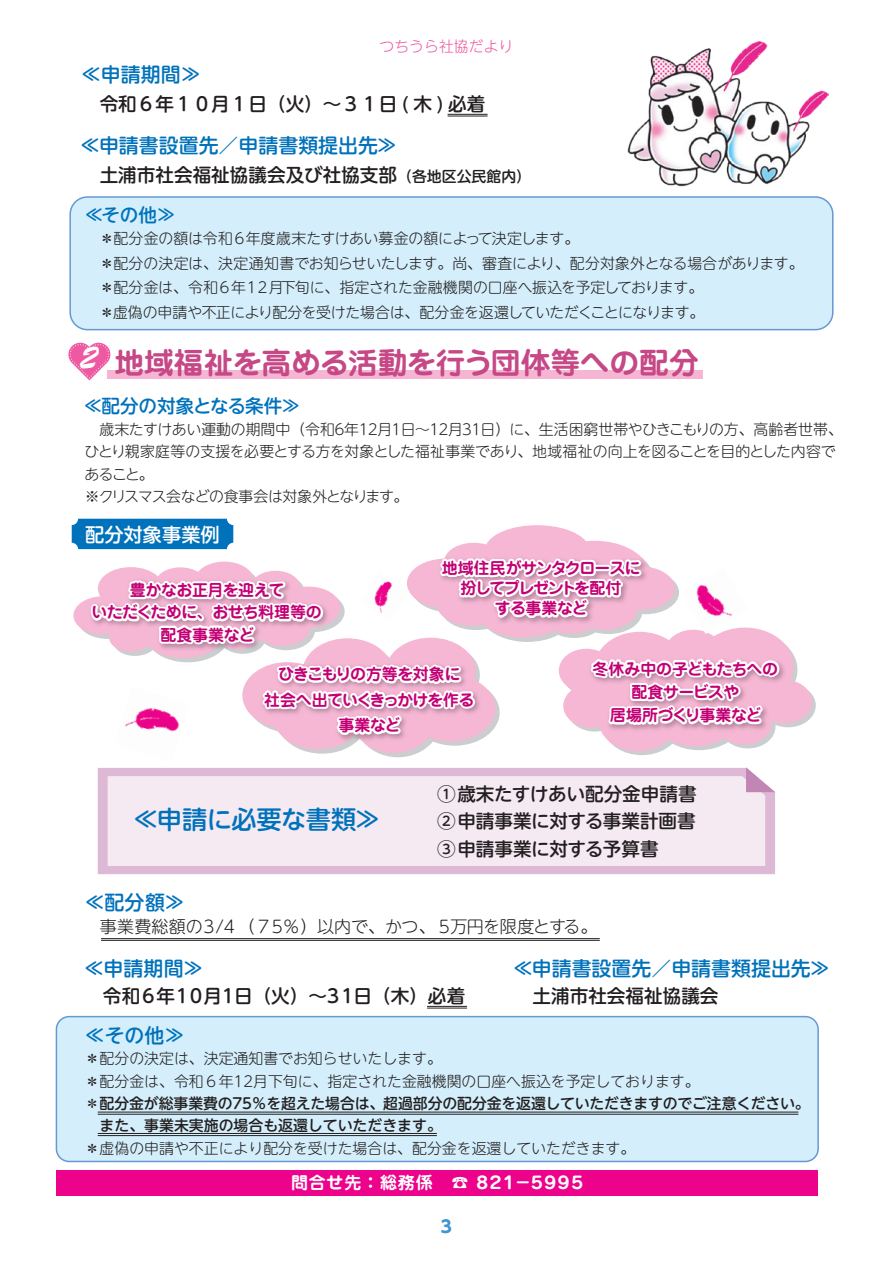
<style>
.page{position:relative;width:893px;height:1263px;background:#fff}
.page>*{position:absolute;margin:0;border:0;box-sizing:border-box;transform-origin:0 0}
.t1{font:33px "Brush Script Std";color:#fff}
.t2{font:700 29.7px "Jun 501 Pro";letter-spacing:-.01em;color:#c64887}
.t3{font:500 25.2px "UD Shin M Go Pro";letter-spacing:-.025em;color:#0072bc}
.t4{font:500 19.95px "UD Shin M Go Pro";color:#0072bc}
.t5{font:500 19.2px "UD Shin M Go Pro";color:#fff}
.t6{font:500 18.6px/27.6px "UD Shin M Go Pro";color:#231f20;text-align:justify}
.t7{font:500 18.6px "UD Shin M Go Pro";letter-spacing:-.13em;color:#231f20}
.t8{font:500 18.6px "UD Shin M Go Pro";letter-spacing:-.005em;color:#0072bc}
.t9{font:300 16.95px "UD Shin M Go Pr 6";letter-spacing:-.03em;color:#231f20}
.t10{font:700 16.95px "Jun 501 Pro";letter-spacing:-.085em;color:#fff}
.t11{font:700 16.95px "UD Shin Go Pro";color:#4194d0}
.t12{font:700 15.9px/22.4px "Jun 501 Pro";letter-spacing:-.035em;color:#c30175;text-align:center}
.t13{font:700 15.9px/20.2px "Jun 501 Pro";letter-spacing:-.055em;color:#c30175;text-align:center}
.t14{font:300 14.85px/24.5px "UD Shin M Go Pr 6";color:#231f20}
.t15{font:300 14.85px/22.5px "UD Shin M Go Pr 6";letter-spacing:-.035em;color:#231f20}
.t16{font:500 14.85px/22.4px "UD Shin M Go Pro";letter-spacing:-.005em;color:#231f20}
.t17{font:300 14.85px "UD Shin M Go Pr 6";color:#ef59a1}
.s1{font-size:14.85px}
.s2{font-family:"UD Shin M Go Pr 6";font-weight:300}
</style>
<div class="page">
<div style="left:108px;top:370px;width:595px;height:9px;background:#f6b5d2"></div>
<div style="left:70px;top:197px;width:763px;height:133px;background:#d4effb;border-radius:17px"></div>
<div style="left:69px;top:196px;width:764px;height:134px;border:2px solid #6599d1;border-radius:17px"></div>
<hr style="left:448px;top:116px;width:40px;height:1px;background:#231f20">
<hr style="left:448px;top:114px;width:40px;height:1px;background:#231f20">
<img style="left:627px;top:41px;width:202px;height:146px">
<div style="left:72px;top:519px;width:161px;height:30px;background:#0072bc;border-radius:6px"></div>
<div style="left:56px;top:1016px;width:762px;height:145px;background:#d4effb;border-radius:13px"></div>
<div style="left:56px;top:1016px;width:763px;height:146px;border:2px solid #6599d1;border-radius:13px"></div>
<div style="left:56px;top:1170px;width:762px;height:25px;background:#ed028c"></div>
<svg style="left:73px;top:525px;width:743px;height:500px"></svg>
<img style="left:114px;top:686px;width:75px;height:76px">
<img style="left:681px;top:567px;width:67px;height:67px">
<img style="left:360px;top:572px;width:50px;height:49px">
<hr style="left:427px;top:1008px;width:40px;height:1px;background:#231f20">
<hr style="left:427px;top:1006px;width:40px;height:1px;background:#231f20">
<hr style="left:101px;top:940px;width:499px;height:1px;background:#231f20">
<hr style="left:101px;top:938px;width:499px;height:1px;background:#231f20">
<hr style="left:98px;top:1114px;width:700px;height:1px;background:#231f20">
<hr style="left:98px;top:1112px;width:700px;height:1px;background:#231f20">
<hr style="left:98px;top:1135px;width:339px;height:1px;background:#231f20">
<hr style="left:98px;top:1133px;width:339px;height:1px;background:#231f20">
<svg style="left:68px;top:343px;width:43px;height:37px"></svg>
<p class="t17" style="left:379px;top:34px;width:135px">つちうら社協だより</p>
<h3 class="t4" style="left:81px;top:58px;width:121px">≪申請期間≫</h3>
<p class="t6" style="left:100px;top:89px;width:387px">令和６年１０月１日（火）～３１日 ( 木 ) 必着</p>
<h3 class="t4" style="left:80px;top:129px;width:318px">≪申請書設置先／申請書類提出先≫</h3>
<p class="t6" style="left:100px;top:160px;width:433px">土浦市社会福祉協議会及び社協支部<span class="s1">（各地区公民館内）</span></p>
<p class="t8" style="left:85px;top:200px;width:92px">≪その他≫</p>
<p class="t14" style="left:85px;top:226px;width:720px">　＊配分金の額は令和６年度歳末たすけあい募金の額によって決定します。<br>　＊配分の決定は、決定通知書でお知らせいたします。尚、審査により、配分対象外となる場合があります。　＊配分金は、令和６年１２月下旬に、指定された金融機関の口座へ振込を予定しております。<br>　＊虚偽の申請や不正により配分を受けた場合は、配分金を返還していただくことになります。</p>
<h1 class="t1" style="left:79px;top:339px;width:20px">2</h1>
<h2 class="t2" style="left:114px;top:339px;width:586px">地域福祉を高める活動を行う団体等への配分</h2>
<p class="t8" style="left:84px;top:391px;width:218px">≪配分の対象となる条件≫</p>
<p class="t15" style="left:84px;top:417px;width:760px">　歳末たすけあい運動の期間中（令和６年１２月１日～１２月３１日）に、生活困窮世帯やひきこもりの方、高齢者世帯、ひとり親家庭等の支援を必要とする方を対象とした福祉事業であり、地域福祉の向上を図ることを目的とした内容であること。<br>※クリスマス会などの食事会は対象外となります。</p>
<p class="t5" style="left:85px;top:519px;width:136px">配分対象事業例</p>
<p class="t13" style="left:442px;top:556px;width:200px">地域住民がサンタクロースに扮してプレゼントを配付<br>する事業など</p>
<p class="t12" style="left:92px;top:577px;width:232px">豊かなお正月を迎えて<br>いただくために、おせち料理等の配食事業など</p>
<p class="t12" style="left:264px;top:660px;width:212px;line-height:25.5px">ひきこもりの方等を対象に<br>社会へ出ていくきっかけを作る事業など</p>
<p class="t12" style="left:592px;top:655px;width:187px;line-height:23.4px">冬休み中の子どもたちへの配食サービスや<br>居場所づくり事業など</p>
<h3 class="t3" style="left:133px;top:799px;width:248px">≪申請に必要な書類≫</h3>
<p class="t6" style="left:437px;top:779px;width:261px">① 歳末たすけあい配分金申請書② 申請事業に対する事業計画書③ 申請事業に対する予算書</p>
<h3 class="t4" style="left:85px;top:886px;width:101px">≪配分額≫</h3>
<p class="t9" style="left:100px;top:913px;width:499px">事業費総額の３/４（７５％）以内で、かつ、５万円を限度とする。</p>
<h3 class="t4" style="left:84px;top:952px;width:120px">≪申請期間≫</h3>
<p class="t7" style="left:103px;top:980px;width:364px">令和６年１０月１日（火）～３１日（木）必着</p>
<h3 class="t4" style="left:513px;top:952px;width:318px">≪申請書設置先／申請書類提出先≫</h3>
<p class="t6" style="left:514px;top:981px;width:206px">　土浦市社会福祉協議会</p>
<h3 class="t4" style="left:85px;top:1019px;width:101px">≪その他≫</h3>
<p class="t14" style="left:85px;top:1047px;width:616px;line-height:22.4px">＊配分の決定は、決定通知書でお知らせいたします。<br>＊配分金は、令和６年12月下旬に、指定された金融機関の口座へ振込を予定しております。</p>
<p class="t16" style="left:85px;top:1091px;width:727px"><span class="s2">＊</span>配分金が総事業費の75％を超えた場合は、超過部分の配分金を返還していただきますのでご注意ください。　また、事業未実施の場合も返還していただきます。</p>
<p class="t14" style="left:85px;top:1135px;width:552px">＊虚偽の申請や不正により配分を受けた場合は、配分金を返還していただきます。</p>
<p class="t10" style="left:291px;top:1169px;width:296px">問合せ先：総務係　☎ ８２１－５９９５</p>
<p class="t11" style="left:438px;top:1212px;width:19px">３</p>
</div>
